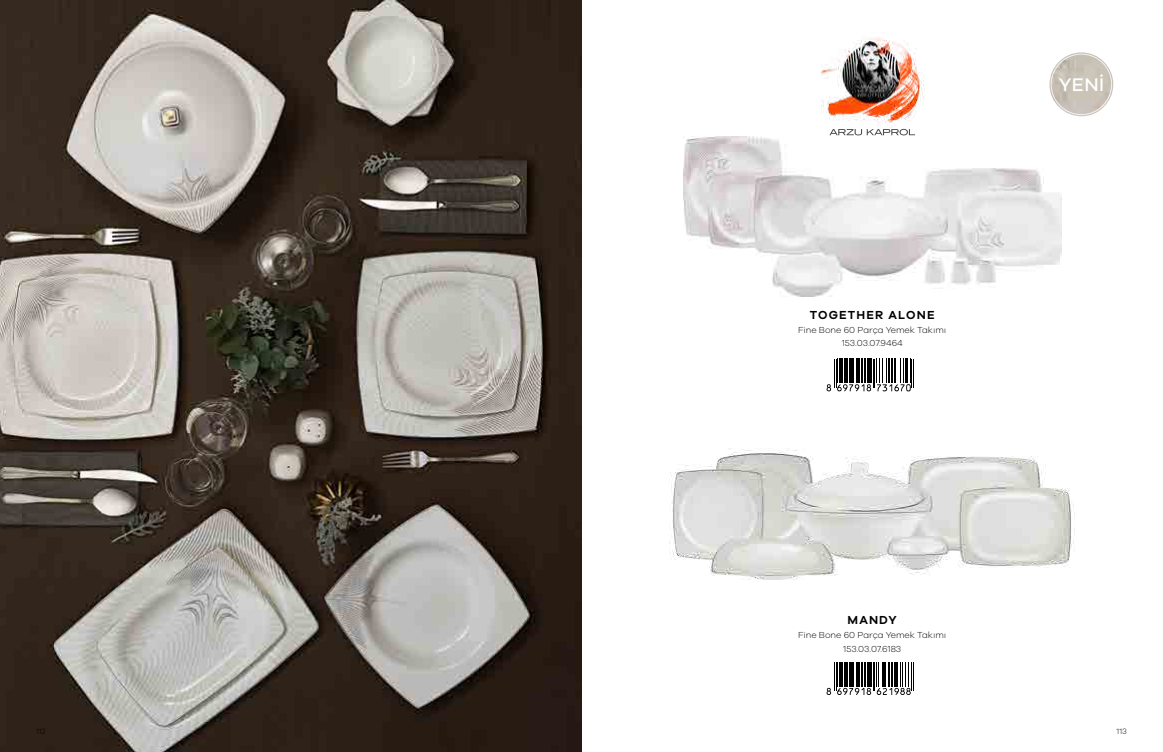
<style>
.page{position:relative;width:1163px;height:752px;background:#fff}
.page>*{position:absolute;margin:0;border:0;box-sizing:border-box;transform-origin:0 0}
.t1{font:500 18.9px "Galano Grotesque";color:#fff}
.t2{font:600 12px "Galano Grotesque";letter-spacing:.095em;color:#000}
.t3{font:300 9px/13.5px "Galano Grotesque";color:#000;text-align:center}
.t4{font:300 8px "Galano Grotesque";color:#000}
</style>
<div class="page">
<img style="left:670px;top:448px;width:404px;height:131px">
<img style="left:683px;top:137px;width:378px;height:159px">
<div style="left:824px;top:359px;width:95px;height:32px;background:linear-gradient(to bottom,#fff,#fff)"></div>
<svg style="left:826px;top:359px;width:87px;height:32px"></svg>
<div style="left:824px;top:662px;width:95px;height:32px;background:linear-gradient(to bottom,#fff,#fff)"></div>
<svg style="left:826px;top:662px;width:87px;height:32px"></svg>
<img style="left:0;top:0;width:581px;height:751px">
<img style="left:1049px;top:52px;width:63px;height:64px;border-radius:32px">
<div style="left:1050px;top:54px;width:61px;height:61px;border:1px solid #f3f3f3;border-radius:50%"></div>
<img style="left:821px;top:37px;width:104px;height:98px">
<h2 class="t2" style="left:809px;top:308px;width:126px">TOGETHER ALONE</h2>
<p class="t3" style="left:798px;top:322px;width:150px">Fine Bone 60 Parça Yemek Takımı<br>153.03.07.9464</p>
<h2 class="t2" style="left:847px;top:612px;width:51px">MANDY</h2>
<p class="t3" style="left:798px;top:627px;width:150px">Fine Bone 60 Parça Yemek Takımı<br>153.03.07.6183</p>
<h1 class="t1" style="left:1058px;top:73px;width:47px">YENİ</h1>
<p class="t4" style="left:36px;top:726px;width:11px">112</p>
<p class="t4" style="left:1116px;top:726px;width:12px">113</p>
</div>
